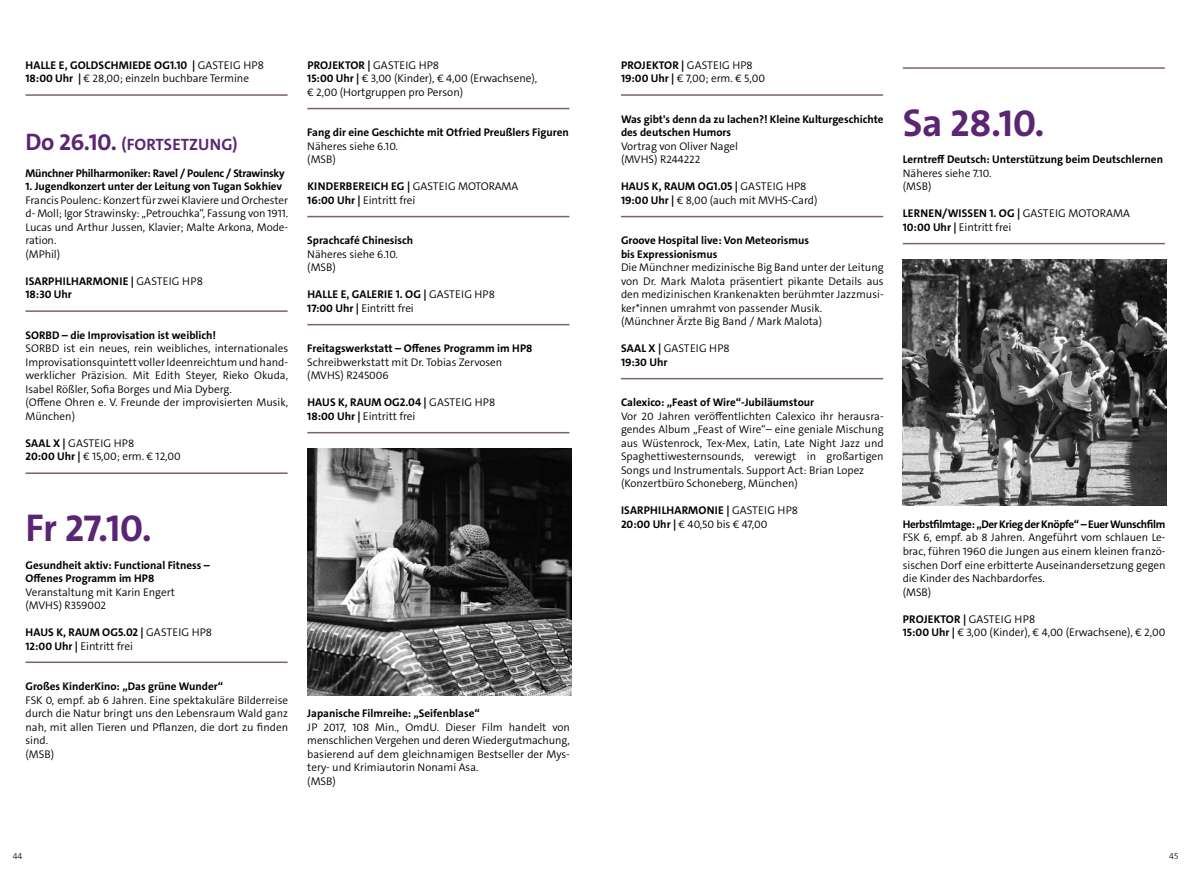
<style>
.page{position:relative;width:1191px;height:872px;background:#fff}
.page>*{position:absolute;margin:0;border:0;box-sizing:border-box;transform-origin:0 0}
.t1{font:700 39px "The Sans C5";letter-spacing:-.01em;color:#5b2574}
.t2{font:700 16.5px "The Sans C5";letter-spacing:.005em;color:#5b2574}
.t3{font:300 11.25px/13.5px "The Sans C5";letter-spacing:-.005em;color:#000}
.t4{font:700 11.25px/13.5px "The Sans C5";letter-spacing:.015em;color:#000}
.t5{font:300 11.1px/13.5px "The Sans C5";color:#000}
.t6{font:700 11.1px/13.5px "The Sans C5";color:#000}
.t7{font:700 11.1px "The Sans C5";letter-spacing:-.03em;color:#000}
.t8{font:700 11.1px "The Sans C5";letter-spacing:-.02em;color:#000}
.t9{font:300 9px "The Sans C5";color:#000}
.s1{font-weight:700}
.s2{font-size:24px}
.s3{font-weight:300}
</style>
<div class="page">
<hr style="left:26px;top:94px;width:262px;height:2px;background:#7c6368">
<hr style="left:26px;top:310px;width:262px;height:2px;background:#7c6368">
<hr style="left:26px;top:472px;width:262px;height:2px;background:#7c6368">
<hr style="left:26px;top:661px;width:262px;height:2px;background:#7c6368">
<hr style="left:307px;top:108px;width:262px;height:1px;background:#7c6368">
<hr style="left:307px;top:216px;width:262px;height:1px;background:#7c6368">
<hr style="left:307px;top:324px;width:262px;height:1px;background:#7c6368">
<hr style="left:307px;top:432px;width:262px;height:1px;background:#7c6368">
<img style="left:307px;top:448px;width:264px;height:247px">
<hr style="left:621px;top:94px;width:262px;height:2px;background:#7c6368">
<hr style="left:621px;top:216px;width:262px;height:1px;background:#7c6368">
<hr style="left:621px;top:378px;width:262px;height:1px;background:#7c6368">
<hr style="left:902px;top:67px;width:263px;height:2px;background:#7c6368">
<hr style="left:902px;top:243px;width:263px;height:1px;background:#7c6368">
<img style="left:902px;top:259px;width:264px;height:247px">
<p class="t3" style="left:26px;top:58px;width:240px"><span class="s1">HALLE E, GOLDSCHMIEDE OG1.10 |</span> GASTEIG HP8<br><span class="s1">18:00 Uhr |</span> € 28,00; einzeln buchbare Termine</p>
<h2 class="t2" style="left:26px;top:134px;width:213px"><span class="s2">Do 26.10.</span> (FORTSETZUNG)</h2>
<p class="t8" style="left:26px;top:166px;width:261px">Münchner Philharmoniker: Ravel / Poulenc / Strawinsky</p>
<p class="t6" style="left:26px;top:180px;width:258px">1. Jugendkonzert unter der Leitung von Tugan Sokhiev</p>
<p class="t5" style="left:26px;top:193px;width:264px">Francis Poulenc: Konzert für zwei Klaviere und Orchester d- Moll; Igor Strawinsky: „Petrouchka“, Fassung von 1911.<br>Lucas und Arthur Jussen, Klavier; Malte Arkona, Mode&shy;ration.<br>(MPhil)</p>
<p class="t4" style="left:26px;top:274px;width:179px">ISARPHILHARMONIE | <span class="s3">GASTEIG HP8<br></span>18:30 Uhr</p>
<p class="t6" style="left:26px;top:328px;width:192px">SORBD – die Improvisation ist weiblich!</p>
<p class="t5" style="left:26px;top:342px;width:264px">SORBD ist ein neues, rein weibliches, internationales Improvisationsquintett voller Ideenreichtum und hand&shy;werklicher Präzision. Mit Edith Steyer, Rieko Okuda, Isabel Rößler, Sofia Borges und Mia Dyberg.<br>(Offene Ohren e. V. Freunde der improvisierten Musik, München)</p>
<p class="t3" style="left:26px;top:436px;width:157px"><span class="s1">SAAL X |</span> GASTEIG HP8<br><span class="s1">20:00 Uhr |</span> € 15,00; erm. € 12,00</p>
<p class="t3" style="left:307px;top:58px;width:231px"><span class="s1">PROJEKTOR |</span> GASTEIG HP8<br><span class="s1">15:00 Uhr |</span> € 3,00 (Kinder), € 4,00 (Erwachsene), € 2,00 (Hortgruppen pro Person)</p>
<p class="t6" style="left:307px;top:126px;width:263px">Fang dir eine Geschichte mit Otfried Preußlers Figuren</p>
<p class="t5" style="left:307px;top:139px;width:92px">Näheres siehe 6.10. (MSB)</p>
<p class="t3" style="left:307px;top:180px;width:212px"><span class="s1">KINDERBEREICH EG |</span> GASTEIG MOTORAMA<br><span class="s1">16:00 Uhr |</span> Eintritt frei</p>
<p class="t6" style="left:307px;top:234px;width:107px">Sprachcafé Chinesisch</p>
<p class="t5" style="left:307px;top:247px;width:92px">Näheres siehe 6.10. (MSB)</p>
<p class="t4" style="left:307px;top:288px;width:189px">HALLE E, GALERIE 1. OG | <span class="s3">GASTEIG HP8<br></span>17:00 Uhr | <span class="s3">Eintritt frei</span></p>
<p class="t6" style="left:307px;top:342px;width:227px">Freitagswerkstatt – Offenes Programm im HP8</p>
<p class="t5" style="left:307px;top:355px;width:196px">Schreibwerkstatt mit Dr. Tobias Zervosen (MVHS) R245006</p>
<p class="t4" style="left:307px;top:396px;width:189px">HAUS K, RAUM OG2.04 | <span class="s3">GASTEIG HP8<br></span>18:00 Uhr | <span class="s3">Eintritt frei</span></p>
<h1 class="t1" style="left:26px;top:503px;width:128px">Fr 27.10.</h1>
<p class="t6" style="left:26px;top:558px;width:186px">Gesundheit aktiv: Functional Fitness –<br>Offenes Programm im HP8</p>
<p class="t5" style="left:26px;top:585px;width:151px">Veranstaltung mit Karin Engert (MVHS) R359002</p>
<p class="t4" style="left:26px;top:625px;width:188px">HAUS K, RAUM OG5.02 | <span class="s3">GASTEIG HP8<br></span>12:00 Uhr | <span class="s3">Eintritt frei</span></p>
<p class="t6" style="left:26px;top:679px;width:199px">Großes KinderKino: „Das grüne Wunder“</p>
<p class="t5" style="left:26px;top:693px;width:264px">FSK 0, empf. ab 6 Jahren. Eine spektakuläre Bilderreise durch die Natur bringt uns den Lebensraum Wald ganz nah, mit allen Tieren und Pflanzen, die dort zu finden sind.<br>(MSB)</p>
<p class="t6" style="left:307px;top:706px;width:174px">Japanische Filmreihe: „Seifenblase“</p>
<p class="t5" style="left:307px;top:720px;width:264px">JP 2017, 108 Min., OmdU. Dieser Film handelt von menschlichen Vergehen und deren Wiedergutmachung, basierend auf dem gleichnamigen Bestseller der Mys&shy;tery- und Krimiautorin Nonami Asa.<br>(MSB)</p>
<p class="t3" style="left:621px;top:58px;width:145px"><span class="s1">PROJEKTOR |</span> GASTEIG HP8<br><span class="s1">19:00 Uhr |</span> € 7,00; erm. € 5,00</p>
<p class="t6" style="left:621px;top:112px;width:264px">Was gibt's denn da zu lachen?! Kleine Kulturgeschichte des deutschen Humors</p>
<p class="t5" style="left:621px;top:139px;width:118px">Vortrag von Oliver Nagel (MVHS) R244222</p>
<p class="t3" style="left:621px;top:180px;width:198px"><span class="s1">HAUS K, RAUM OG1.05 |</span> GASTEIG HP8<br><span class="s1">19:00 Uhr |</span> € 8,00 (auch mit MVHS-Card)</p>
<p class="t6" style="left:621px;top:234px;width:190px">Groove Hospital live: Von Meteorismus bis Expressionismus</p>
<p class="t5" style="left:621px;top:261px;width:264px">Die Münchner medizinische Big Band unter der Leitung von Dr. Mark Malota präsentiert pikante Details aus den medizinischen Krankenakten berühmter Jazzmusi&shy;ker*innen umrahmt von passender Musik.<br>(Münchner Ärzte Big Band / Mark Malota)</p>
<p class="t4" style="left:621px;top:342px;width:110px">SAAL X | <span class="s3">GASTEIG HP8<br></span>19:30 Uhr</p>
<p class="t6" style="left:621px;top:396px;width:195px">Calexico: „Feast of Wire“-Jubiläumstour</p>
<p class="t5" style="left:621px;top:409px;width:264px">Vor 20 Jahren veröffentlichten Calexico ihr herausra&shy;gendes Album „Feast of Wire“– eine geniale Mischung aus Wüstenrock, Tex-Mex, Latin, Late Night Jazz und Spaghettiwesternsounds, verewigt in großartigen Songs und Instrumentals. Support Act: Brian Lopez (Konzertbüro Schoneberg, München)</p>
<p class="t4" style="left:621px;top:504px;width:178px">ISARPHILHARMONIE | <span class="s3">GASTEIG HP8<br></span>20:00 Uhr | <span class="s3">€ 40,50 bis € 47,00</span></p>
<h1 class="t1" style="left:902px;top:98px;width:143px">Sa 28.10.</h1>
<p class="t6" style="left:902px;top:153px;width:262px">Lerntreff Deutsch: Unterstützung beim Deutschlernen</p>
<p class="t5" style="left:902px;top:166px;width:90px">Näheres siehe 7.10. (MSB)</p>
<p class="t4" style="left:902px;top:207px;width:229px">LERNEN/WISSEN 1. OG | <span class="s3">GASTEIG MOTORAMA<br></span>10:00 Uhr | <span class="s3">Eintritt frei</span></p>
<p class="t7" style="left:902px;top:517px;width:264px">Herbstfilmtage: „Der Krieg der Knöpfe“ – Euer Wunschfilm</p>
<p class="t5" style="left:902px;top:531px;width:264px">FSK 6, empf. ab 8 Jahren. Angeführt vom schlauen Le&shy;brac, führen 1960 die Jungen aus einem kleinen franzö&shy;sischen Dorf eine erbitterte Auseinandersetzung gegen die Kinder des Nachbardorfes.<br>(MSB)</p>
<p class="t3" style="left:902px;top:612px;width:264px"><span class="s1">PROJEKTOR |</span> GASTEIG HP8<br><span class="s1">15:00 Uhr |</span> € 3,00 (Kinder), € 4,00 (Erwachsene), € 2,00</p>
<p class="t9" style="left:13px;top:850px;width:11px">44</p>
<p class="t9" style="left:1169px;top:850px;width:11px">45</p>
</div>
